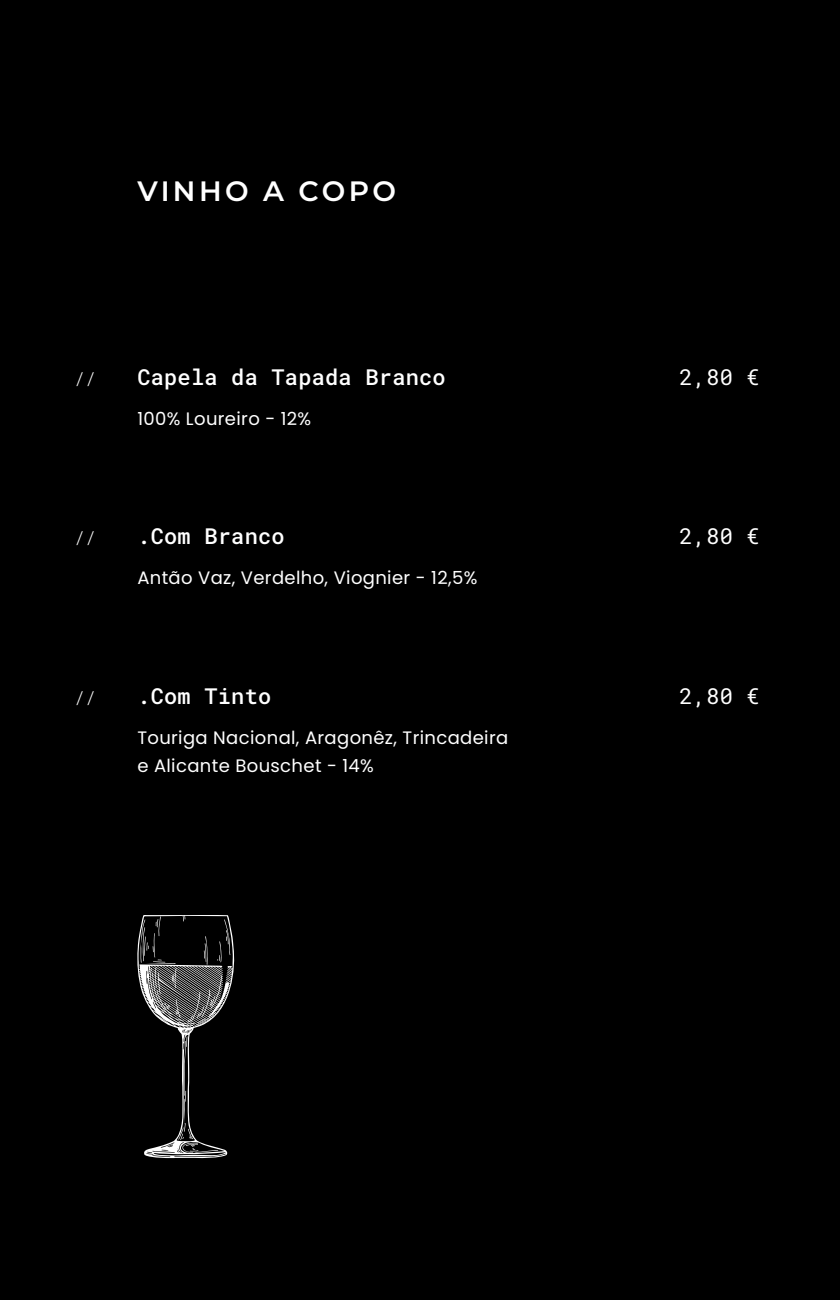
<style>
.page{position:relative;width:840px;height:1300px;background:#000}
.page>*{position:absolute;margin:0;border:0;box-sizing:border-box;transform-origin:0 0}
.t1{font:100 28px "Montserrat";letter-spacing:.12em;color:#fff}
.t2{font:22px "Roboto Mono";letter-spacing:.01em;color:#fff}
.t3{font:18px/28px "Poppins";letter-spacing:.02em;color:#fff}
.t4{font:18px "Roboto Mono";color:#fff}
</style>
<div class="page">
<svg style="left:137px;top:915px;width:98px;height:243px"></svg>
<h1 class="t1" style="left:137px;top:173px;width:260px">VINHO A COPO</h1>
<p class="t4" style="left:74px;top:366px;width:23px">//</p>
<p class="t2" style="left:137px;top:362px;width:310px">Capela da Tapada Branco</p>
<p class="t2" style="left:679px;top:362px;width:82px">2,80 €</p>
<p class="t3" style="left:137px;top:405px;width:175px">100% Loureiro - 12%</p>
<p class="t4" style="left:74px;top:526px;width:23px">//</p>
<p class="t2" style="left:137px;top:521px;width:149px">.Com Branco</p>
<p class="t2" style="left:679px;top:521px;width:82px">2,80 €</p>
<p class="t3" style="left:137px;top:564px;width:342px">Antão Vaz, Verdelho, Viognier - 12,5%</p>
<p class="t4" style="left:74px;top:685px;width:23px">//</p>
<p class="t2" style="left:137px;top:681px;width:135px">.Com Tinto</p>
<p class="t2" style="left:679px;top:681px;width:82px">2,80 €</p>
<p class="t3" style="left:137px;top:724px;width:372px">Touriga Nacional, Aragonêz, Trincadeira e Alicante Bouschet - 14%</p>
</div>
